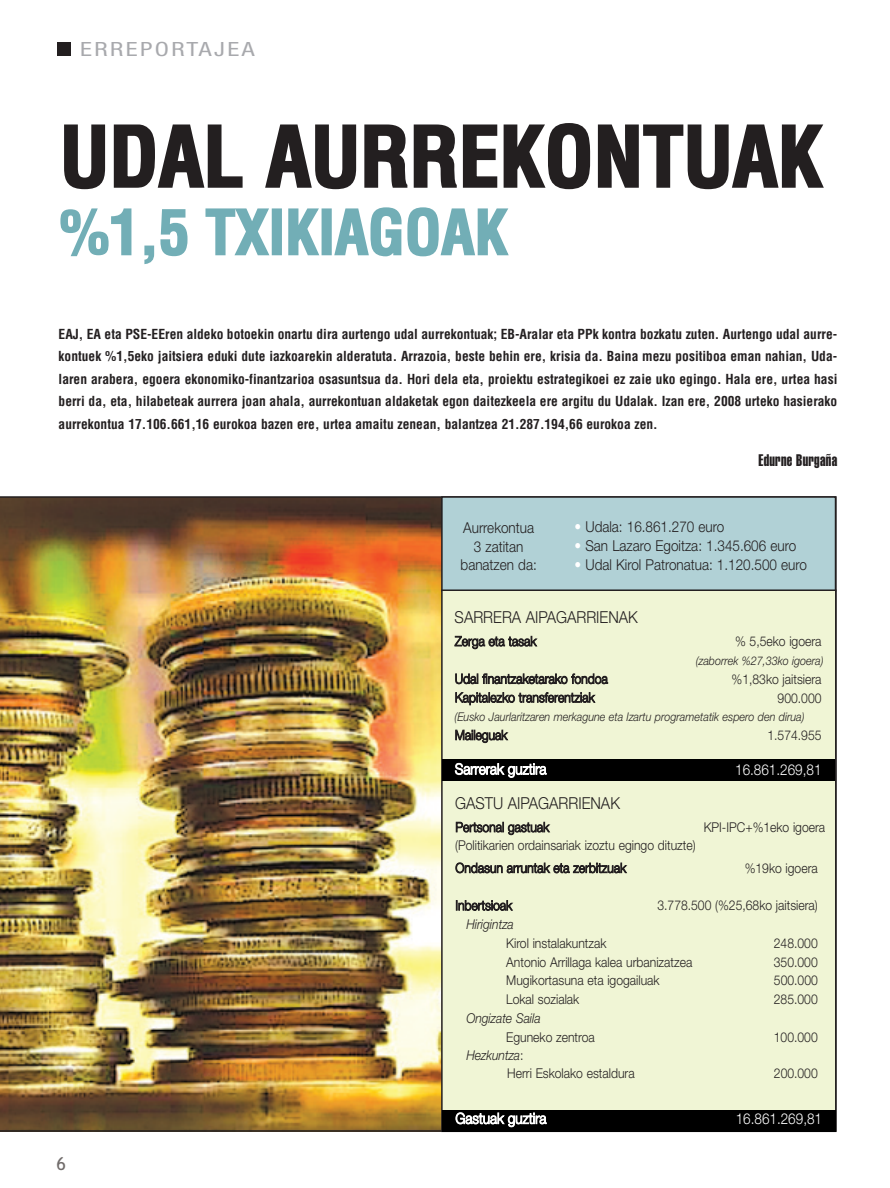
<style>
.page{position:relative;width:890px;height:1188px;background:#fff}
.page>*{position:absolute;margin:0;border:0;box-sizing:border-box;transform-origin:0 0}
.t1{font:700 condensed 81px "Helvetica";color:#231f20}
.t2{font:700 condensed 60px "Helvetica";color:#72aeb6}
.t3{font:21px "NH57";letter-spacing:.09em;color:#a8a9ad;scale:1.3 1}
.t4{font:18px "Trebuchet MS";color:#716c6b}
.t5{font:300 16.5px "Helvetica Neue";color:#231f20;scale:.9 1}
.t6{font:16.5px "Helvetica Extra Compressed";letter-spacing:.02em;color:#231f20}
.t7{font:300 15px/18.8px "Helvetica Neue";color:#231f20;text-align:center;scale:.9 1}
.t8{font:300 15px "Helvetica Neue";color:#fff;scale:.9 1}
.t9{font:700 condensed 13.5px/22.5px "Helvetica";color:#231f20;text-align:justify}
.t10{font:300 13.5px/22.8px "Helvetica Neue";color:#231f20;scale:.9 1}
.t11{font:italic 300 13.5px "Helvetica Neue";color:#231f20;scale:.9 1}
.t12{font:italic 300 12px "Helvetica Neue";color:#231f20;scale:.9 1}
.s1{color:#fff}
.s2{font-style:italic}
</style>
<div class="page">
<img style="left:0;top:42px;width:837px;height:1091px">
<h3 class="t3" style="left:80px;top:42px;width:135px">ERREPORTAJEA</h3>
<h1 class="t1" style="left:60px;top:111px;width:764px">UDAL AURREKONTUAK</h1>
<h2 class="t2" style="left:59px;top:198px;width:450px">%1,5 TXIKIAGOAK</h2>
<p class="t9" style="left:59px;top:323px;width:780px">EAJ, EA eta PSE-EEren aldeko botoekin onartu dira aurtengo udal aurrekontuak; EB-Aralar eta PPk kontra bozkatu zuten. Aurtengo udal aurre&shy;kontuek %1,5eko jaitsiera eduki dute iazkoarekin alderatuta. Arrazoia, beste behin ere, krisia da. Baina mezu positiboa eman nahian, Uda&shy;laren arabera, egoera ekonomiko-finantzarioa osasuntsua da. Hori dela eta, proiektu estrategikoei ez zaie uko egingo. Hala ere, urtea hasi berri da, eta, hilabeteak aurrera joan ahala, aurrekontuan aldaketak egon daitezkeela ere argitu du Udalak. Izan ere, 2008 urteko hasierako aurrekontua 17.106.661,16 eurokoa bazen ere, urtea amaitu zenean, balantzea 21.287.194,66 eurokoa zen.</p>
<p class="t6" style="left:758px;top:453px;width:80px">Edurne Burgaña</p>
<p class="t7" style="left:460px;top:519px;width:86px">Aurrekontua<br>3 zatitan banatzen da:</p>
<p class="t7" style="left:574px;top:519px;width:168px"><span class="s1">•</span> Udala: 16.861.270 euro</p>
<p class="t7" style="left:574px;top:537px;width:248px"><span class="s1">•</span> San Lazaro Egoitza: 1.345.606 euro</p>
<p class="t7" style="left:574px;top:556px;width:260px"><span class="s1">•</span> Udal Kirol Patronatua: 1.120.500 euro</p>
<p class="t5" style="left:454px;top:611px;width:205px">SARRERA AIPAGARRIENAK</p>
<p class="t10" style="left:455px;top:631px;width:92px">Zerga eta tasak</p>
<p class="t10" style="left:735px;top:631px;width:98px">% 5,5eko igoera</p>
<p class="t12" style="left:695px;top:656px;width:143px">(zaborrek %27,33ko igoera)</p>
<p class="t10" style="left:455px;top:668px;width:171px">Udal finantzaketarako fondoa</p>
<p class="t10" style="left:731px;top:668px;width:101px">%1,83ko jaitsiera</p>
<p class="t10" style="left:455px;top:687px;width:157px">Kapitalezko transferentziak</p>
<p class="t10" style="left:777px;top:687px;width:50px">900.000</p>
<p class="t12" style="left:454px;top:712px;width:390px">(Eusko Jaurlaritzaren merkagune eta Izartu programetatik espero den dirua)</p>
<p class="t10" style="left:455px;top:724px;width:60px">Maileguak</p>
<p class="t10" style="left:767px;top:724px;width:62px">1.574.955</p>
<p class="t8" style="left:455px;top:763px;width:103px">Sarrerak guztira</p>
<p class="t8" style="left:735px;top:763px;width:97px">16.861.269,81</p>
<p class="t5" style="left:455px;top:797px;width:184px">GASTU AIPAGARRIENAK</p>
<p class="t10" style="left:455px;top:816px;width:106px">Pertsonal gastuak</p>
<p class="t10" style="left:703px;top:816px;width:136px">KPI-IPC+%1eko igoera</p>
<p class="t10" style="left:455px;top:834px;width:269px">(Politikarien ordainsariak izoztu egingo dituzte)<br>Ondasun arruntak eta zerbitzuak</p>
<p class="t10" style="left:744px;top:857px;width:83px">%19ko igoera</p>
<p class="t10" style="left:455px;top:895px;width:65px">Inbertsioak</p>
<p class="t10" style="left:657px;top:895px;width:180px">3.778.500 (%25,68ko jaitsiera)</p>
<p class="t11" style="left:466px;top:919px;width:54px">Hirigintza</p>
<p class="t10" style="left:506px;top:932px;width:113px">Kirol instalakuntzak</p>
<p class="t10" style="left:773px;top:932px;width:50px">248.000</p>
<p class="t10" style="left:506px;top:951px;width:208px">Antonio Arrillaga kalea urbanizatzea</p>
<p class="t10" style="left:773px;top:951px;width:50px">350.000</p>
<p class="t10" style="left:506px;top:970px;width:172px">Mugikortasuna eta igogailuak</p>
<p class="t10" style="left:773px;top:970px;width:50px">500.000</p>
<p class="t10" style="left:506px;top:988px;width:83px">Lokal sozialak</p>
<p class="t10" style="left:773px;top:988px;width:50px">285.000</p>
<p class="t11" style="left:466px;top:1013px;width:84px">Ongizate Saila</p>
<p class="t10" style="left:506px;top:1026px;width:100px">Eguneko zentroa</p>
<p class="t10" style="left:773px;top:1026px;width:50px">100.000</p>
<p class="t10" style="left:507px;top:1046px;width:143px;line-height:18px;text-indent:-41px"><span class="s2">Hezkuntza</span>:<br>Herri Eskolako estaldura</p>
<p class="t10" style="left:773px;top:1062px;width:50px">200.000</p>
<h3 class="t4" style="left:57px;top:1152px;width:11px">6</h3>
<p class="t8" style="left:455px;top:1112px;width:103px">Gastuak guztira</p>
<p class="t8" style="left:735px;top:1112px;width:97px">16.861.269,81</p>
</div>
